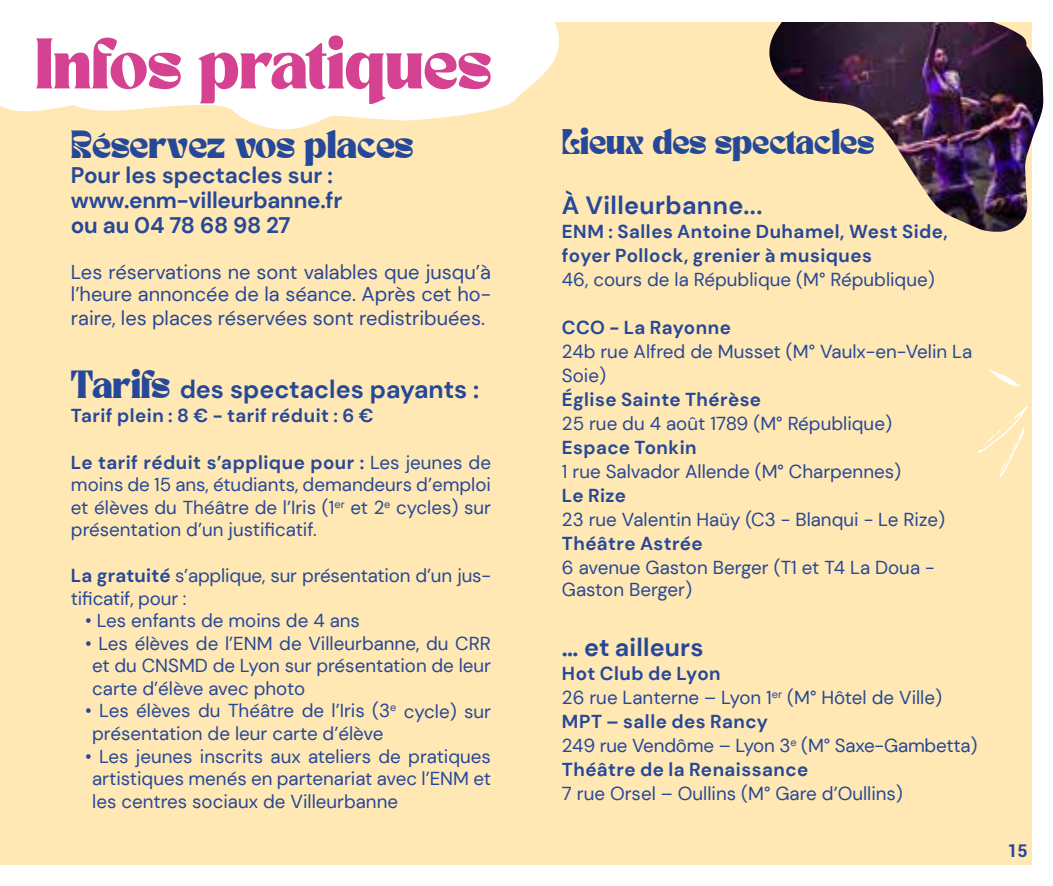
<style>
.page{position:relative;width:1053px;height:886px;background:#fff}
.page>*{position:absolute;margin:0;border:0;box-sizing:border-box;transform-origin:0 0}
.t1{font:50px "TAN NIMBUS";color:#d54291}
.t2{font:27.5px "TAN NIMBUS";color:#264899}
.t3{font:700 25px "DM Sans";color:#264899}
.t4{font:25px "TAN NIMBUS";color:#264899}
.t5{font:700 22.5px/25px "DM Sans";letter-spacing:-.01em;color:#264899}
.t6{font:20px/23px "DM Sans";color:#264899;text-align:justify}
.t7{font:18.75px/22.5px "DM Sans";color:#264899}
.t8{font:700 18.75px/24px "DM Sans";letter-spacing:.025em;color:#264899}
.t9{font:700 17.5px "Roboto";color:#264899}
.s1{font-family:"TAN NIMBUS";font-weight:400;font-size:27.5px}
.s2{font-weight:700}
</style>
<div class="page">
<div style="left:0;top:21px;width:1031px;height:844px;background:#ffe8b3"></div>
<svg style="left:977px;top:406px;width:50px;height:71px"></svg>
<svg style="left:989px;top:369px;width:32px;height:17px"></svg>
<svg style="left:0;top:21px;width:570px;height:109px;fill:#fff"></svg>
<img style="left:767px;top:21px;width:276px;height:211px">
<h1 class="t1" style="left:35px;top:27px;width:457px">Infos pratiques</h1>
<h2 class="t2" style="left:71px;top:124px;width:344px">Réservez vos places</h2>
<p class="t5" style="left:71px;top:162px;width:273px">Pour les spectacles sur : www.enm-villeurbanne.fr ou au 04 78 68 98 27</p>
<p class="t6" style="left:71px;top:260px;width:421px">Les réservations ne sont valables que jusqu’à l’heure annoncée de la séance. Après cet ho&shy;raire, les places réservées sont redistribuées.</p>
<h3 class="t3" style="left:71px;top:374px;width:410px"><span class="s1">Tarifs</span> des spectacles payants :</h3>
<p class="t8" style="left:71px;top:403px;width:304px">Tarif plein : 8 € - tarif réduit : 6 €</p>
<p class="t7" style="left:71px;top:451px;width:421px;text-align:justify"><span class="s2">Le tarif réduit s’applique pour :</span> Les jeunes de moins de 15 ans, étudiants, demandeurs d’emploi et élèves du Théâtre de l’Iris (1<sup>er</sup> et 2<sup>e</sup> cycles) sur présentation d’un justificatif.</p>
<p class="t7" style="left:71px;top:564px;width:421px"><span class="s2">La gratuité</span> s’applique, sur présentation d’un jus&shy;tificatif, pour :</p>
<p class="t7" style="left:85px;top:609px;width:276px">• Les enfants de moins de 4 ans</p>
<p class="t7" style="left:92px;top:632px;width:400px;text-align:justify;text-indent:-7px">• Les élèves de l’ENM de Villeurbanne, du CRR et du CNSMD de Lyon sur présentation de leur carte d’élève avec photo</p>
<p class="t7" style="left:92px;top:699px;width:400px;text-indent:-7px">• Les élèves du Théâtre de l’Iris (3<sup>e</sup> cycle) sur présentation de leur carte d’élève</p>
<p class="t7" style="left:92px;top:744px;width:400px;text-align:justify;text-indent:-7px">• Les jeunes inscrits aux ateliers de pratiques artistiques menés en partenariat avec l’ENM et les centres sociaux de Villeurbanne</p>
<h3 class="t4" style="left:562px;top:123px;width:314px">Lieux des spectacles</h3>
<h3 class="t3" style="left:562px;top:190px;width:202px">À Villeurbanne...</h3>
<p class="t8" style="left:562px;top:219px;width:387px">ENM : Salles Antoine Duhamel, West Side, foyer Pollock, grenier à musiques</p>
<p class="t7" style="left:562px;top:268px;width:374px">46, cours de la République (M° République)</p>
<p class="t8" style="left:562px;top:315px;width:170px">CCO - La Rayonne</p>
<p class="t7" style="left:562px;top:339px;width:412px;line-height:24px">24b rue Alfred de Musset (M° Vaulx-en-Velin La<br>Soie)</p>
<p class="t8" style="left:562px;top:387px;width:201px">Église Sainte Thérèse</p>
<p class="t7" style="left:562px;top:412px;width:331px">25 rue du 4 août 1789 (M° République)</p>
<p class="t8" style="left:562px;top:435px;width:136px">Espace Tonkin</p>
<p class="t7" style="left:562px;top:460px;width:340px">1 rue Salvador Allende (M° Charpennes)</p>
<p class="t8" style="left:562px;top:483px;width:66px">Le Rize</p>
<p class="t7" style="left:562px;top:508px;width:384px">23 rue Valentin Haüy (C3 - Blanqui - Le Rize)</p>
<p class="t8" style="left:562px;top:531px;width:142px">Théâtre Astrée</p>
<p class="t7" style="left:562px;top:556px;width:374px">6 avenue Gaston Berger (T1 et T4 La Doua -<br>Gaston Berger)</p>
<h3 class="t3" style="left:562px;top:632px;width:143px">… et ailleurs</h3>
<p class="t7" style="left:562px;top:661px;width:417px;line-height:24px"><span class="s2">Hot Club de Lyon<br></span>26 rue Lanterne – Lyon 1<sup>er</sup> (M° Hôtel de Ville)<br><span class="s2">MPT – salle des Rancy<br></span>249 rue Vendôme – Lyon 3<sup>e</sup> (M° Saxe-Gambetta)<br><span class="s2">Théâtre de la Renaissance</span></p>
<p class="t7" style="left:562px;top:782px;width:342px">7 rue Orsel – Oullins (M° Gare d’Oullins)</p>
<p class="t9" style="left:1007px;top:838px;width:22px">15</p>
</div>
